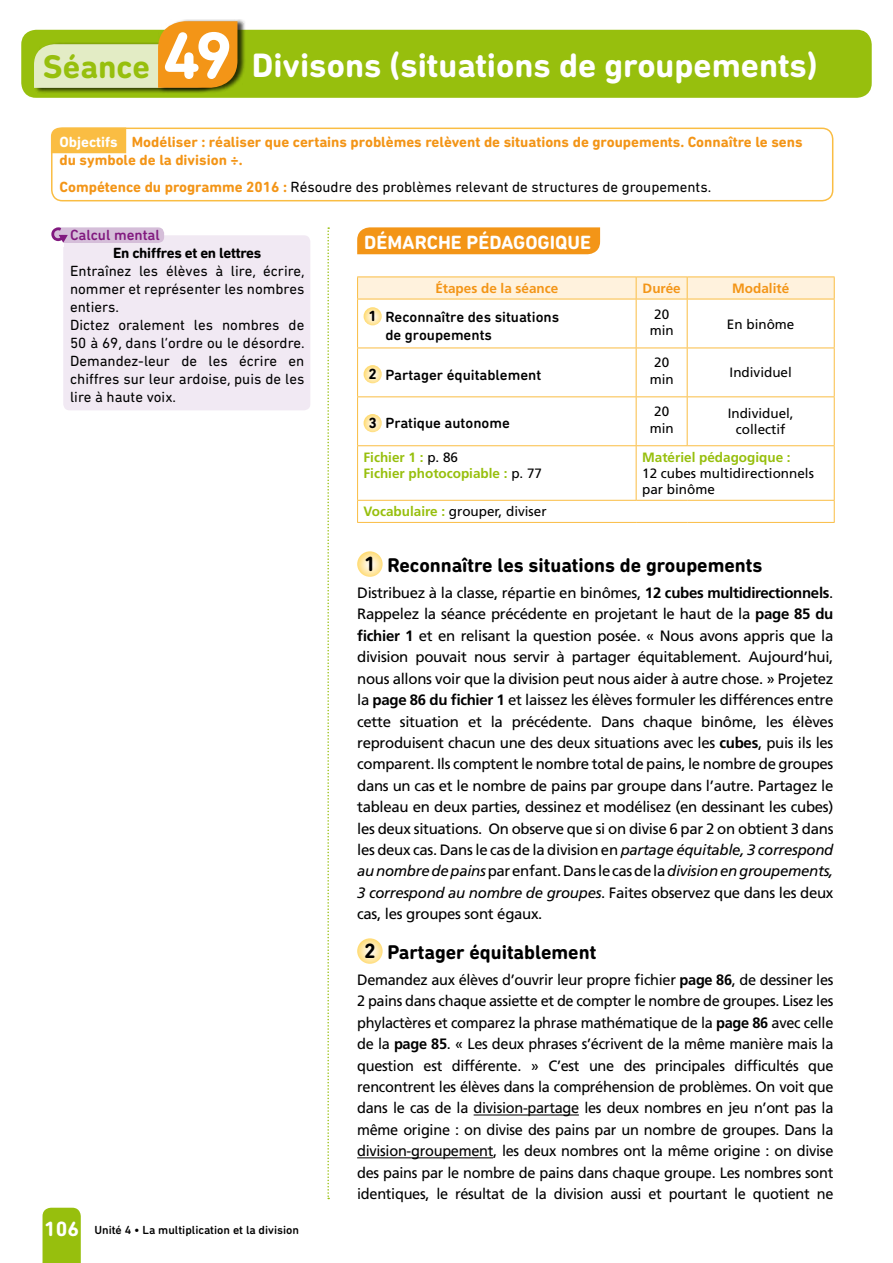
<style>
.page{position:relative;width:893px;height:1263px;background:#fff}
.page>*{position:absolute;margin:0;border:0;box-sizing:border-box;transform-origin:0 0}
.t1{font:700 34.5px "DIN Next Rounded LT Pro";color:#fff}
.t2{font:700 21px "DIN Next Rounded LT Pro";color:#fff}
.t3{font:700 20.25px "DIN Next Rounded LT Pro";color:#000}
.t4{font:700 19.5px "DIN Next Rounded LT Pro";color:#fff}
.t5{font:15px/21.5px "Frutiger LT Std";letter-spacing:-.02em;color:#000;text-align:justify}
.t6{font:15px/18px "DIN Next Rounded LT Pro";color:#000}
.t7{font:700 15px/18px "DIN Next Rounded LT Pro";color:#f39517}
.t8{font:500 15px/18px "DIN Next Rounded LT Pro";color:#000}
.t9{font:700 15px "DIN Next Rounded LT Pro";letter-spacing:-.02em;color:#000}
.t10{font:500 15px "DIN Next Rounded LT Pro";color:#81197f}
.t11{font:700 15px "DIN Next Rounded LT Pro";color:#fff}
.t12{font:13.5px/16.2px "Frutiger LT Std";color:#000;text-align:center}
.t13{font:700 13.5px/16.2px "Frutiger LT Std";color:#97bf0d}
.t14{font:700 13.5px "Frutiger LT Std";color:#f39517}
.t15{font:500 12px "DIN Next Rounded LT Pro";color:#000}
.s1{font-size:33.3px;color:#97bf0d}
.s2{font-size:67.5px}
.s3{font-weight:700;color:#f39517}
.s4{font-weight:700}
.s5{font-weight:400;color:#000}
.s6{font-weight:700;color:#97bf0d}
.s7{font-size:21px}
.s8{font-style:italic}
</style>
<div class="page">
<div style="left:21px;top:30px;width:851px;height:68px;background:#97bf0d;border-radius:15px"></div>
<div style="left:43px;top:1208px;width:38px;height:55px;background:#97bf0d"></div>
<hr style="left:474px;top:1114px;width:105px;height:1px;background:#000">
<hr style="left:357px;top:1157px;width:136px;height:1px;background:#000">
<svg style="left:357px;top:551px;width:26px;height:26px"></svg>
<svg style="left:357px;top:938px;width:26px;height:26px"></svg>
<div style="left:357px;top:227px;width:243px;height:27px;background:#f39517"></div>
<svg style="left:327px;top:227px;width:2px;height:972px"></svg>
<div style="left:51px;top:128px;width:782px;height:73px;border:2px solid #fabd43;border-radius:11px"></div>
<div style="left:51px;top:128px;width:75px;height:25px;background:#fabd43"></div>
<div style="left:63px;top:235px;width:247px;height:175px;background:#f1e9f3;border-radius:6px"></div>
<div style="left:53px;top:227px;width:111px;height:16px;background:#d5bed9;border-radius:6px"></div>
<svg style="left:51px;top:227px;width:17px;height:16px"></svg>
<div style="left:34px;top:42px;width:191px;height:52px;background:#000;opacity:.75"></div>
<div style="left:158px;top:19px;width:88px;height:74px;background:#000;opacity:.75"></div>
<svg style="left:34px;top:21px;width:203px;height:67px"></svg>
<svg style="left:357px;top:277px;width:478px;height:22px;background:#feefd5"></svg>
<hr style="left:357px;top:299px;width:279px;height:1px;background:#fabd43">
<hr style="left:357px;top:299px;width:1px;height:49px;background:#fabd43">
<hr style="left:636px;top:299px;width:51px;height:1px;background:#fabd43">
<hr style="left:636px;top:299px;width:1px;height:49px;background:#fabd43">
<hr style="left:687px;top:299px;width:148px;height:1px;background:#fabd43">
<hr style="left:687px;top:299px;width:1px;height:49px;background:#fabd43">
<hr style="left:834px;top:299px;width:1px;height:49px;background:#fabd43">
<hr style="left:357px;top:348px;width:279px;height:1px;background:#fabd43">
<hr style="left:357px;top:348px;width:1px;height:48px;background:#fabd43">
<hr style="left:636px;top:348px;width:51px;height:1px;background:#fabd43">
<hr style="left:636px;top:348px;width:1px;height:48px;background:#fabd43">
<hr style="left:687px;top:348px;width:148px;height:1px;background:#fabd43">
<hr style="left:687px;top:348px;width:1px;height:48px;background:#fabd43">
<hr style="left:834px;top:348px;width:1px;height:48px;background:#fabd43">
<hr style="left:357px;top:396px;width:279px;height:1px;background:#fabd43">
<hr style="left:357px;top:397px;width:1px;height:48px;background:#fabd43">
<hr style="left:636px;top:396px;width:51px;height:1px;background:#fabd43">
<hr style="left:636px;top:397px;width:1px;height:48px;background:#fabd43">
<hr style="left:687px;top:396px;width:148px;height:1px;background:#fabd43">
<hr style="left:687px;top:397px;width:1px;height:48px;background:#fabd43">
<hr style="left:834px;top:397px;width:1px;height:48px;background:#fabd43">
<hr style="left:357px;top:445px;width:279px;height:1px;background:#fabd43">
<hr style="left:357px;top:446px;width:1px;height:54px;background:#fabd43">
<hr style="left:636px;top:445px;width:51px;height:1px;background:#fabd43">
<hr style="left:636px;top:446px;width:1px;height:54px;background:#fabd43">
<hr style="left:687px;top:445px;width:148px;height:1px;background:#fabd43">
<hr style="left:834px;top:446px;width:1px;height:54px;background:#fabd43">
<hr style="left:357px;top:500px;width:279px;height:1px;background:#fabd43">
<svg style="left:357px;top:501px;width:1px;height:21px"></svg>
<hr style="left:636px;top:500px;width:51px;height:1px;background:#fabd43">
<hr style="left:687px;top:500px;width:148px;height:1px;background:#fabd43">
<svg style="left:834px;top:501px;width:1px;height:21px"></svg>
<hr style="left:357px;top:522px;width:279px;height:1px;background:#fabd43">
<hr style="left:636px;top:522px;width:51px;height:1px;background:#fabd43">
<hr style="left:687px;top:522px;width:148px;height:1px;background:#fabd43">
<svg style="left:364px;top:307px;width:18px;height:18px"></svg>
<svg style="left:364px;top:365px;width:18px;height:18px"></svg>
<svg style="left:364px;top:414px;width:18px;height:18px"></svg>
<h1 class="t1" style="left:43px;top:45px;width:776px"><span class="s1">Séance</span> <span class="s2">49</span> Divisons (situations de groupements)</h1>
<p class="t7" style="left:60px;top:133px;width:745px;text-indent:72px">Modéliser : réaliser que certains problèmes relèvent de situations de groupements. Connaître le sens du symbole de la division ÷.</p>
<p class="t6" style="left:60px;top:177px;width:653px"><span class="s3">Compétence du programme 2016 :</span> Résoudre des problèmes relevant de structures de groupements.</p>
<p class="t11" style="left:59px;top:133px;width:60px">Objectifs</p>
<p class="t10" style="left:70px;top:227px;width:91px">Calcul mental</p>
<p class="t9" style="left:113px;top:244px;width:150px">En chiffres et en lettres</p>
<p class="t6" style="left:70px;top:262px;width:236px">Entraînez les élèves à lire, écrire, nommer et représenter les nombres entiers.<br>Dictez oralement les nombres de<br>50 à 69, dans l’ordre ou le désordre.<br>Demandez-leur de les écrire en chiffres sur leur ardoise, puis de les lire à haute voix.</p>
<h2 class="t2" style="left:44px;top:1217px;width:37px">106</h2>
<p class="t15" style="left:94px;top:1223px;width:206px">Unité 4 • La multiplication et la division</p>
<h3 class="t4" style="left:364px;top:231px;width:228px">DÉMARCHE PÉDAGOGIQUE</h3>
<p class="t14" style="left:435px;top:280px;width:125px">Étapes de la séance</p>
<p class="t14" style="left:643px;top:280px;width:40px">Durée</p>
<p class="t14" style="left:732px;top:280px;width:59px">Modalité</p>
<p class="t8" style="left:385px;top:307px;width:175px;text-indent:-17px"><span class="s4">1</span> Reconnaître des situations de groupements</p>
<p class="t12" style="left:650px;top:306px;width:26px">20 min</p>
<p class="t12" style="left:727px;top:316px;width:69px">En binôme</p>
<p class="t8" style="left:368px;top:365px;width:174px"><span class="s4">2</span> Partager équitablement</p>
<p class="t12" style="left:650px;top:355px;width:26px">20 min</p>
<p class="t12" style="left:730px;top:365px;width:64px">Individuel</p>
<p class="t8" style="left:368px;top:414px;width:143px"><span class="s4">3</span> Pratique autonome</p>
<p class="t12" style="left:650px;top:404px;width:26px">20 min</p>
<p class="t12" style="left:728px;top:405px;width:68px">Individuel, collectif</p>
<p class="t13" style="left:364px;top:449px;width:180px">Fichier 1 : <span class="s5">p. 86<br></span>Fichier photocopiable : <span class="s5">p. 77</span></p>
<p class="t13" style="left:642px;top:449px;width:150px">Matériel pédagogique :</p>
<p class="t12" style="left:642px;top:465px;width:173px;text-align:left">12 cubes multidirectionnels par binôme</p>
<p class="t12" style="left:364px;top:504px;width:185px"><span class="s6">Vocabulaire :</span> grouper, diviser</p>
<h3 class="t3" style="left:364px;top:553px;width:400px"><span class="s7">1</span> Reconnaître les situations de groupements</h3>
<p class="t5" style="left:357px;top:582px;width:478px">Distribuez à la classe, répartie en binômes, <span class="s4">12 cubes multidirectionnels</span>.<br>Rappelez la séance précédente en projetant le haut de la <span class="s4">page 85 du fichier 1</span> et en relisant la question posée. « Nous avons appris que la division pouvait nous servir à partager équitablement. Aujourd’hui, nous allons voir que la division peut nous aider à autre chose. » Projetez la <span class="s4">page 86 du fichier 1</span> et laissez les élèves formuler les différences entre cette situation et la précédente. Dans chaque binôme, les élèves reproduisent chacun une des deux situations avec les <span class="s4">cubes</span>, puis ils les comparent. Ils comptent le nombre total de pains, le nombre de groupes dans un cas et le nombre de pains par groupe dans l’autre. Partagez le tableau en deux parties, dessinez et modélisez (en dessinant les cubes) les deux situations. On observe que si on divise 6 par 2 on obtient 3 dans les deux cas. Dans le cas de la division en <span class="s8">partage équitable, 3 correspond au nombre de pains</span> par enfant. Dans le cas de la <span class="s8">division en groupements, 3 correspond au nombre de groupes</span>. Faites observez que dans les deux cas, les groupes sont égaux.</p>
<h3 class="t3" style="left:364px;top:940px;width:234px"><span class="s7">2</span> Partager équitablement</h3>
<p class="t5" style="left:357px;top:969px;width:478px">Demandez aux élèves d’ouvrir leur propre fichier <span class="s4">page 86</span>, de dessiner les 2 pains dans chaque assiette et de compter le nombre de groupes. Lisez les phylactères et comparez la phrase mathématique de la <span class="s4">page 86</span> avec celle de la <span class="s4">page 85</span>. « Les deux phrases s’écrivent de la même manière mais la question est différente. » C’est une des principales difficultés que rencontrent les élèves dans la compréhension de problèmes. On voit que dans le cas de la division-partage les deux nombres en jeu n’ont pas la même origine : on divise des pains par un nombre de groupes. Dans la division-groupement, les deux nombres ont la même origine : on divise des pains par le nombre de pains dans chaque groupe. Les nombres sont identiques, le résultat de la division aussi et pourtant le quotient ne</p>
</div>
